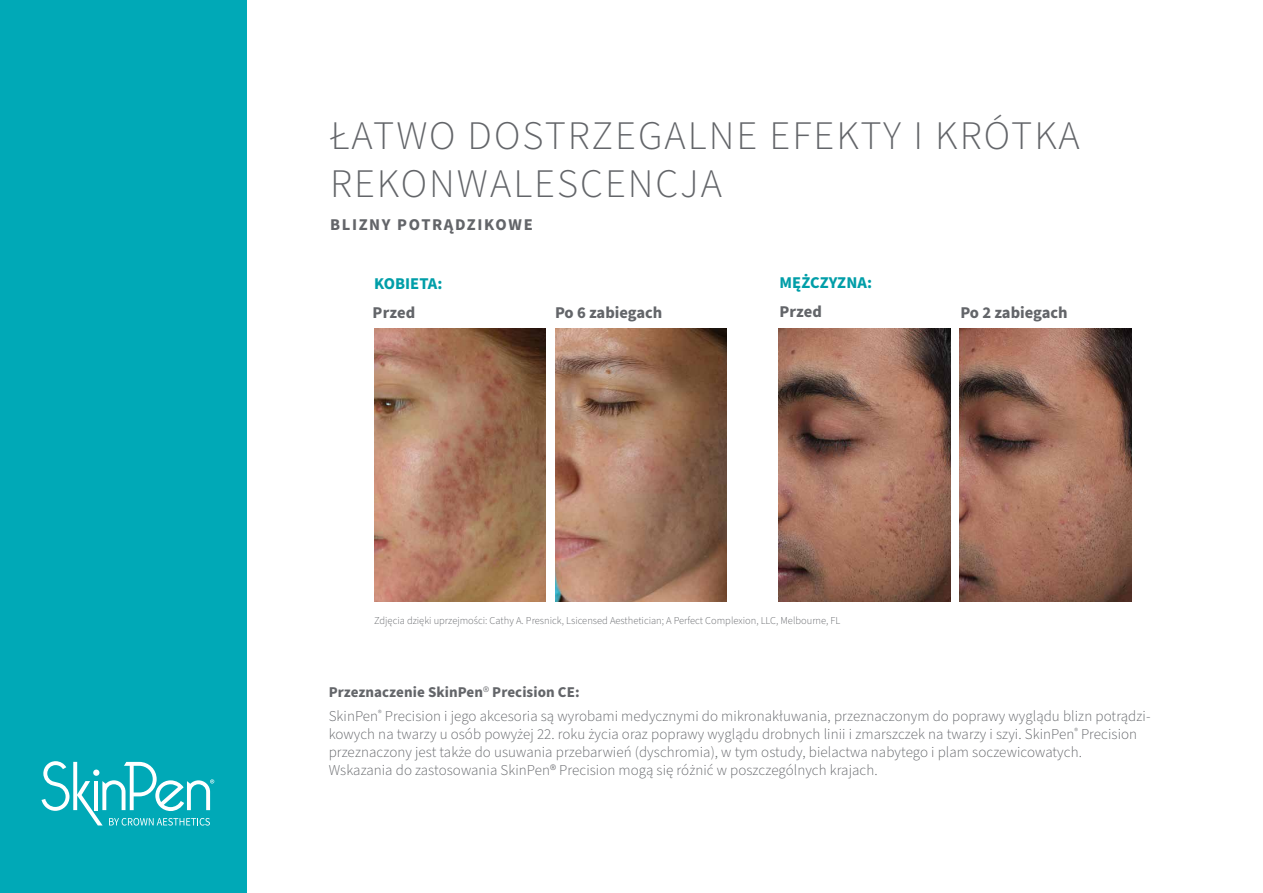
<style>
.page{position:relative;width:1263px;height:893px;background:#fff}
.page>*{position:absolute;margin:0;border:0;box-sizing:border-box;transform-origin:0 0}
.t1{font:300 40.5px/48px "Source Sans Pro";letter-spacing:.05em;color:#636569}
.t2{font:700 16.5px "Source Sans Pro";color:#636569}
.t3{font:700 16.5px "Source Sans Pro";color:#009ea8}
.t4{font:700 16.5px "Source Sans Pro";letter-spacing:.1em;color:#636569}
.t5{font:300 15px/18px "Source Sans Pro";letter-spacing:.005em;color:#636569}
.t6{font:300 10.5px "Source Sans Pro";color:#636569}
.s1{font-weight:700}
</style>
<div class="page">
<img style="left:374px;top:329px;width:172px;height:273px">
<img style="left:555px;top:329px;width:172px;height:273px">
<img style="left:778px;top:329px;width:172px;height:273px">
<img style="left:959px;top:329px;width:172px;height:273px">
<div style="left:0;top:0;width:247px;height:893px;background:#00a9b7"></div>
<svg style="left:42px;top:761px;width:172px;height:65px"></svg>
<h1 class="t1" style="left:330px;top:113px;width:751px">ŁATWO DOSTRZEGALNE EFEKTY I KRÓTKA<br>REKONWALESCENCJA</h1>
<p class="t4" style="left:330px;top:214px;width:204px">BLIZNY POTRĄDZIKOWE</p>
<p class="t3" style="left:374px;top:272px;width:70px">KOBIETA:</p>
<p class="t2" style="left:373px;top:301px;width:44px">Przed</p>
<p class="t2" style="left:555px;top:301px;width:109px">Po 6 zabiegach</p>
<p class="t3" style="left:779px;top:271px;width:94px">MĘŻCZYZNA:</p>
<p class="t2" style="left:779px;top:301px;width:44px">Przed</p>
<p class="t2" style="left:960px;top:301px;width:109px">Po 2 zabiegach</p>
<p class="t6" style="left:374px;top:613px;width:468px">Zdjęcia dzięki uprzejmości: Cathy A. Presnick, Lsicensed Aesthetician; A Perfect Complexion, LLC, Melbourne, FL</p>
<p class="t5" style="left:329px;top:680px;width:823px;line-height:24.8px"><span class="s1">Przeznaczenie SkinPen</span>® <span class="s1">Precision CE:<br></span>SkinPen<sup>®</sup> Precision i jego akcesoria są wyrobami medycznymi do mikronakłuwania, przeznaczonym do poprawy wyglądu blizn potrądzi-</p>
<p class="t5" style="left:329px;top:726px;width:810px">kowych na twarzy u osób powyżej 22. roku życia oraz poprawy wyglądu drobnych linii i zmarszczek na twarzy i szyi. SkinPen<sup>®</sup> Precision przeznaczony jest także do usuwania przebarwień (dyschromia), w tym ostudy, bielactwa nabytego i plam soczewicowatych.<br>Wskazania do zastosowania SkinPen® Precision mogą się różnić w poszczególnych krajach.</p>
</div>
